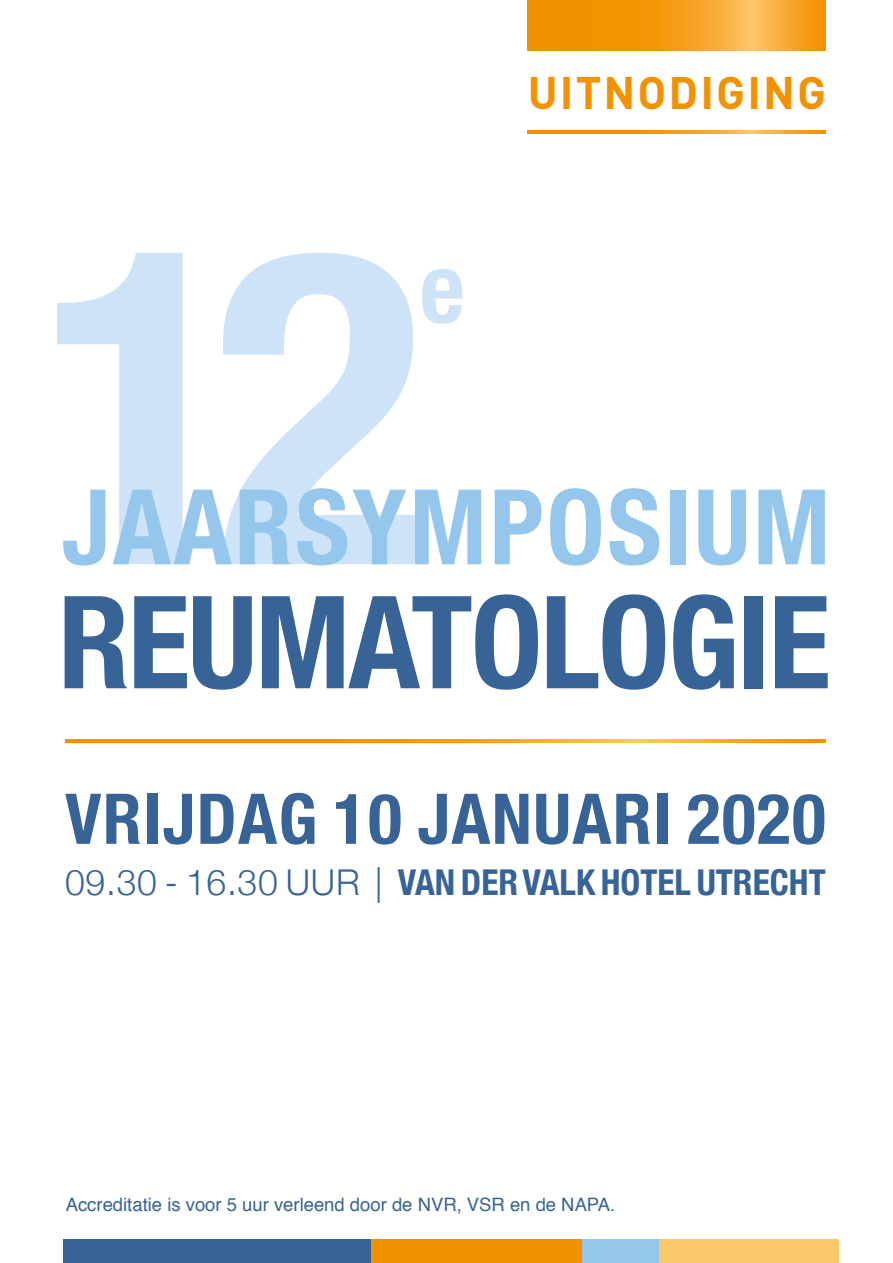
<style>
.page{position:relative;width:893px;height:1263px;background:#fff}
.page>*{position:absolute;margin:0;border:0;box-sizing:border-box;transform-origin:0 0}
.t1{font:700 condensed 129px "Helvetica Neue";letter-spacing:-.015em;color:#376397}
.t2{font:700 condensed 104.55px "Helvetica Neue";letter-spacing:.025em;color:#95c7ed}
.t3{font:700 condensed 70.05px "Helvetica Neue";letter-spacing:.02em;color:#376397}
.t4{font:700 45px "DIN";letter-spacing:.045em;color:#f39200}
.t5{font:700 condensed 35.55px "Helvetica Neue";color:#376397}
.t6{font:18.45px "Helvetica";color:#376397}
.s1{font-weight:300;font-stretch:normal}
</style>
<div class="page">
<svg style="left:57px;top:253px;width:358px;height:311px"></svg>
<svg style="left:422px;top:269px;width:40px;height:55px"></svg>
<div style="left:63px;top:1239px;width:308px;height:24px;background:#376397"></div>
<div style="left:371px;top:1239px;width:211px;height:24px;background:#f39200"></div>
<div style="left:582px;top:1239px;width:78px;height:24px;background:#95c7ed"></div>
<div style="left:660px;top:1239px;width:179px;height:24px;background:#fcc86c"></div>
<svg style="left:528px;top:0;width:297px;height:51px;background:#f5a01c"></svg>
<svg style="left:528px;top:130px;width:297px;height:3px"></svg>
<svg style="left:65px;top:739px;width:761px;height:4px;background:#f5a01c"></svg>
<h3 class="t4" style="left:528px;top:64px;width:300px">UITNODIGING</h3>
<h2 class="t2" style="left:62px;top:440px;width:770px">JAARSYMPOSIUM</h2>
<h1 class="t1" style="left:58px;top:535px;width:774px">REUMATOLOGIE</h1>
<h3 class="t3" style="left:65px;top:761px;width:762px">VRIJDAG 10 JANUARI 2020</h3>
<h3 class="t5" style="left:65px;top:853px;width:762px"><span class="s1">09.30 - 16.30 UUR |</span> VAN DER VALK HOTEL UTRECHT</h3>
<p class="t6" style="left:66px;top:1190px;width:551px">Accreditatie is voor 5 uur verleend door de NVR, VSR en de NAPA.</p>
</div>
